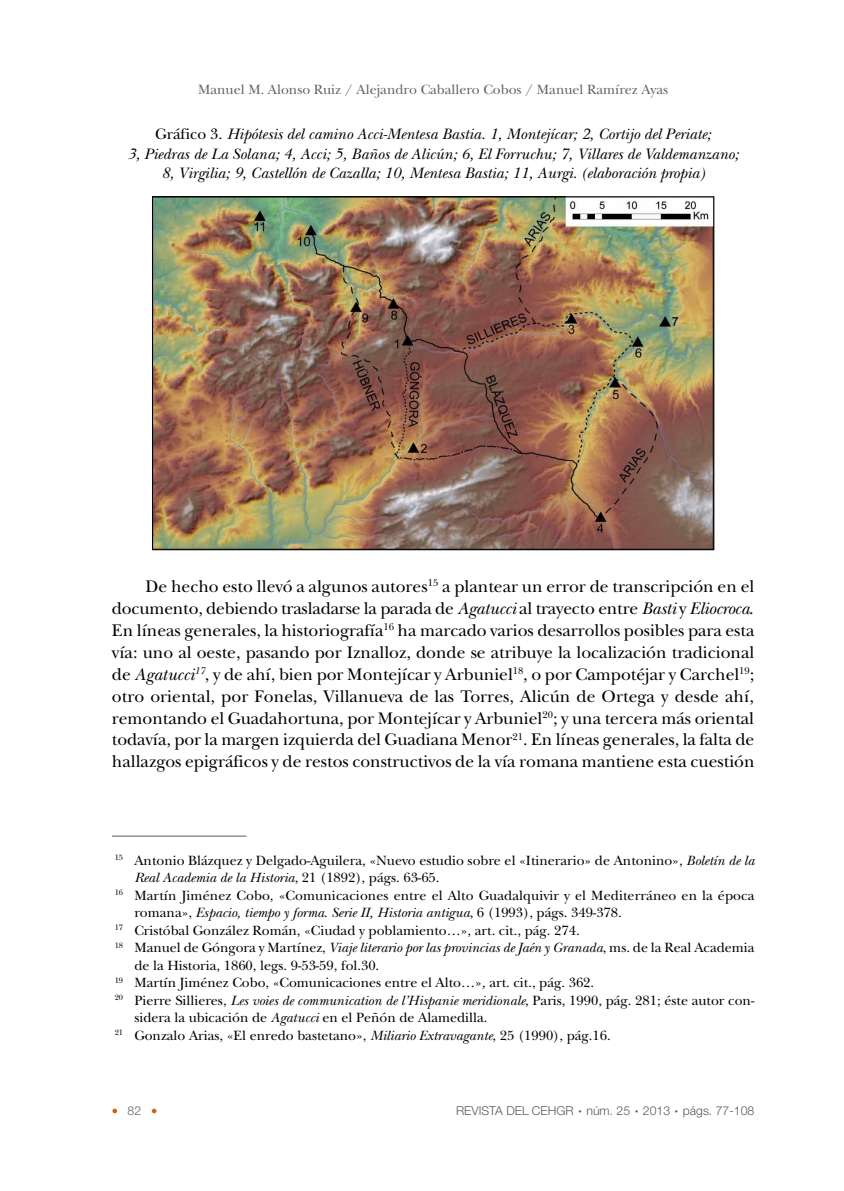
<style>
.page{position:relative;width:844px;height:1191px;background:#fff}
.page>*{position:absolute;margin:0;border:0;box-sizing:border-box;transform-origin:0 0}
.t1{font:17.5px/21.9px "New Baskerville Std";letter-spacing:-.005em;color:#000;text-align:justify}
.t2{font:italic 15.75px/19.2px "New Baskerville Std";color:#000;text-align:center}
.t3{font:14px "New Baskerville Std";color:#000}
.t4{font:italic 14px "New Baskerville Std";color:#000}
.t5{font:14px "New Baskerville Std";color:#636466}
.t6{font:300 12.25px "Helvetica Neue LT Std";color:#58595b}
.t7{font:300 12.25px "Helvetica Neue LT Std";color:#636466}
.s1{font-style:normal}
.s2{font-style:italic}
.s3{font-weight:100;font-size:21px}
</style>
<div class="page">
<svg style="left:112px;top:1108px;width:5px;height:5px"></svg>
<svg style="left:152px;top:1108px;width:4px;height:5px"></svg>
<img style="left:154px;top:198px;width:558px;height:350px">
<hr style="left:112px;top:835px;width:134px;height:1px;background:#58595b">
<p class="t5" style="left:198px;top:81px;width:471px">Manuel M. Alonso Ruiz / Alejandro Caballero Cobos / Manuel Ramírez Ayas</p>
<p class="t2" style="left:127px;top:125px;width:612px"><span class="s1">Gráfico 3.</span> Hipótesis del camino Acci-Mentesa Bastia. 1, Montejícar; 2, Cortijo del Periate;<br>3, Piedras de La Solana; 4, Acci; 5, Baños de Alicún; 6, El Forruchu; 7, Villares de Valdemanzano;<br>8, Virgilia; 9, Castellón de Cazalla; 10, Mentesa Bastia; 11, Aurgi. (elaboración propia)</p>
<p class="t1" style="left:112px;top:576px;width:644px;text-indent:34px">De hecho esto llevó a algunos autores<sup>15</sup> a plantear un error de transcripción en el documento, debiendo trasladarse la parada de <span class="s2">Agatucci</span> al trayecto entre <span class="s2">Basti</span> y <span class="s2">Eliocroca</span>.<br>En líneas generales, la historiografía<sup>16</sup> ha marcado varios desarrollos posibles para esta vía: uno al oeste, pasando por Iznalloz, donde se atribuye la localización tradicional de <span class="s2">Agatucci</span><sup>17</sup>, y de ahí, bien por Montejícar y Arbuniel<sup>18</sup>, o por Campotéjar y Carchel<sup>19</sup>; otro oriental, por Fonelas, Villanueva de las Torres, Alicún de Ortega y desde ahí, remontando el Guadahortuna, por Montejícar y Arbuniel<sup>20</sup>; y una tercera más oriental todavía, por la margen izquierda del Guadiana Menor<sup>21</sup>. En líneas generales, la falta de hallazgos epigráficos y de restos constructivos de la vía romana mantiene esta cuestión</p>
<p class="t3" style="left:115px;top:852px;width:641px"><sup>15</sup> Antonio Blázquez y Delgado-Aguilera, «Nuevo estudio sobre el «Itinerario» de Antonino», <span class="s2">Boletín de la</span></p>
<p class="t4" style="left:134px;top:869px;width:306px">Real Academia de la Historia<span class="s1">, 21 (1892), págs. 63-65.</span></p>
<p class="t3" style="left:115px;top:887px;width:641px"><sup>16</sup> Martín Jiménez Cobo, «Comunicaciones entre el Alto Guadalquivir y el Mediterráneo en la época</p>
<p class="t4" style="left:134px;top:904px;width:489px"><span class="s1">romana»,</span> Espacio, tiempo y forma<span class="s1">.</span> Serie II, Historia antigua<span class="s1">, 6 (1993), págs. 349-378.</span></p>
<p class="t3" style="left:115px;top:922px;width:466px"><sup>17</sup> Cristóbal González Román, «Ciudad y poblamiento…», art. cit., pág. 274.</p>
<p class="t3" style="left:115px;top:939px;width:641px"><sup>18</sup> Manuel de Góngora y Martínez, <span class="s2">Viaje literario por las provincias de Jaén y Granada</span>, ms. de la Real Academia</p>
<p class="t3" style="left:134px;top:957px;width:246px">de la Historia, 1860, legs. 9-53-59, fol.30.</p>
<p class="t3" style="left:115px;top:974px;width:481px"><sup>19</sup> Martín Jiménez Cobo, «Comunicaciones entre el Alto…»<span class="s2">,</span> art. cit., pág. 362.</p>
<p class="t3" style="left:115px;top:992px;width:641px"><sup>20</sup> Pierre Sillieres, <span class="s2">Les voies de communication de l’Hispanie meridionale</span>, Paris, 1990, pág. 281; éste autor con-</p>
<p class="t3" style="left:134px;top:1009px;width:354px">sidera la ubicación de <span class="s2">Agatucci</span> en el Peñón de Alamedilla.</p>
<p class="t3" style="left:115px;top:1027px;width:497px"><sup>21</sup> Gonzalo Arias, «El enredo bastetano», <span class="s2">Miliario Extravagante</span>, 25 (1990), pág.16.</p>
<p class="t7" style="left:128px;top:1103px;width:15px">82</p>
<p class="t6" style="left:456px;top:1103px;width:300px">REVISTA DEL CEHGR <span class="s3">·</span> NÚM. 25 <span class="s3">·</span> 2013 <span class="s3">·</span> PÁGS. 77-108</p>
</div>
